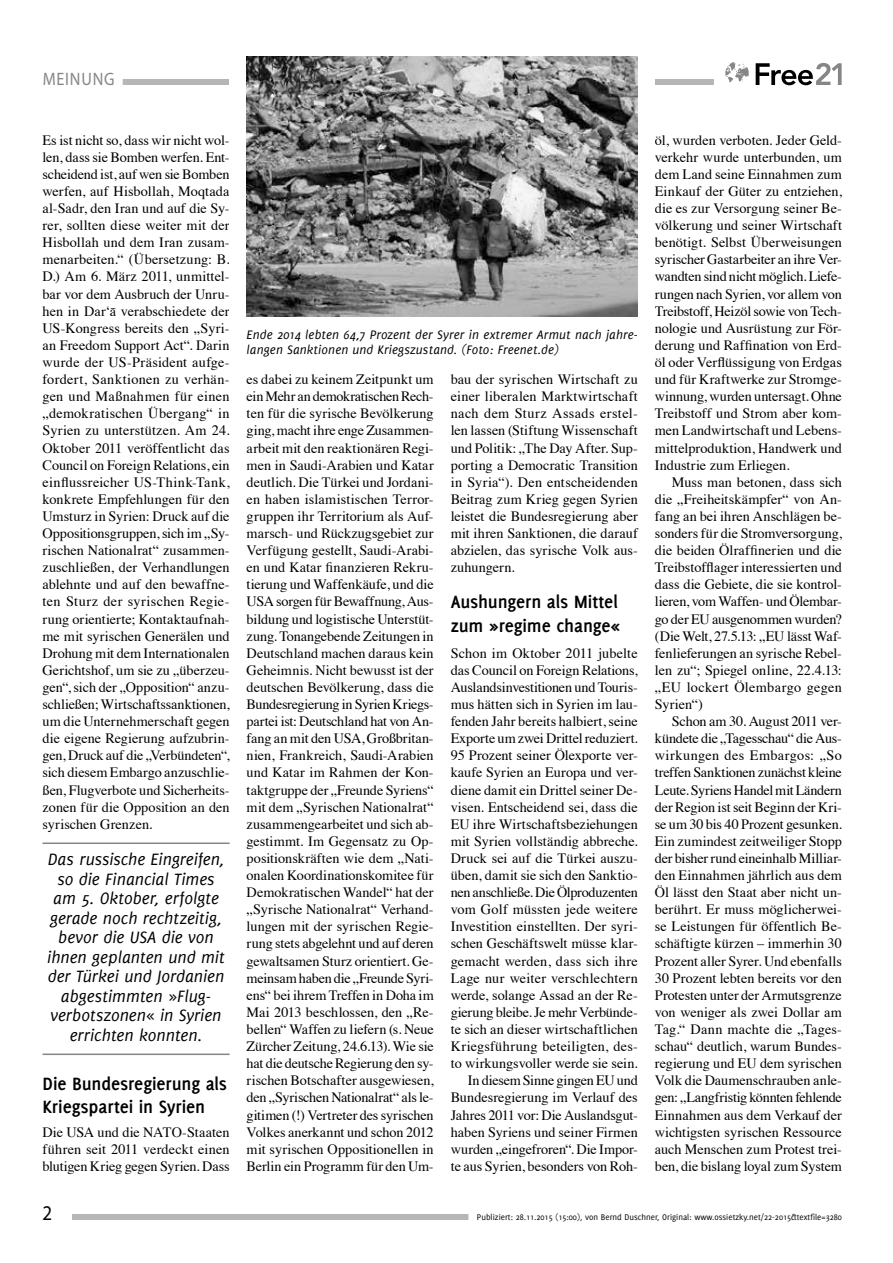
<style>
.page{position:relative;width:893px;height:1263px;background:#fff}
.page>*{position:absolute;margin:0;border:0;box-sizing:border-box;transform-origin:0 0}
.t1{font:21px "Myriad Pro";color:#000;scale:.9 1}
.t2{font:700 19.5px/23.4px "Delicious";letter-spacing:-.005em;color:#000}
.t3{font:italic 18px/19.5px "Delicious";letter-spacing:-.005em;color:#000;text-align:center}
.t4{font:18px "Myriad Pro";letter-spacing:.05em;color:#868686;scale:.9 1}
.t5{font:14.25px/17.1px "Times";color:#000;text-align:justify}
.t6{font:italic 13.5px/15px "Delicious";letter-spacing:.01em;color:#000}
.t7{font:9px "Delicious";color:#000}
</style>
<div class="page">
<div style="left:72px;top:1214px;width:766px;height:6px;background:#b6b6b6"></div>
<div style="left:43px;top:79px;width:671px;height:6px;background:#b6b6b6"></div>
<div style="left:468px;top:1212px;width:382px;height:12px;background:#fff"></div>
<hr style="left:43px;top:842px;width:187px;height:2px;background:#868686">
<hr style="left:43px;top:1053px;width:187px;height:2px;background:#868686">
<div style="left:34px;top:74px;width:89px;height:15px;background:#fff"></div>
<svg style="left:756px;top:63px;width:86px;height:22px"></svg>
<svg style="left:725px;top:62px;width:24px;height:20px"></svg>
<div style="left:230px;top:43px;width:425px;height:324px;background:#fff"></div>
<img style="left:247px;top:56px;width:391px;height:260px">
<p class="t4" style="left:43px;top:68px;width:81px">MEINUNG</p>
<p class="t5" style="left:43px;top:130px;width:189px">Es ist nicht so, dass wir nicht wol&shy;len, dass sie Bomben werfen. Ent&shy;scheidend ist, auf wen sie Bomben werfen, auf Hisbollah, Moqtada al-Sadr, den Iran und auf die Sy&shy;rer, sollten diese weiter mit der Hisbollah und dem Iran zusam&shy;menarbeiten.“ (Übersetzung: B.<br>D.) Am 6. März 2011, unmittel&shy;bar vor dem Ausbruch der Unru&shy;hen in Dar‘ā verabschiedete der US-Kongress bereits den „Syri&shy;an Freedom Support Act“. Darin wurde der US-Präsident aufge&shy;fordert, Sanktionen zu verhän&shy;gen und Maßnahmen für einen „demokratischen Übergang“ in Syrien zu unterstützen. Am 24.<br>Oktober 2011 veröffentlicht das Council on Foreign Relations, ein einflussreicher US-Think-Tank, konkrete Empfehlungen für den Umsturz in Syrien: Druck auf die Oppositionsgruppen, sich im „Sy&shy;rischen Nationalrat“ zusammen&shy;zuschließen, der Verhandlungen ablehnte und auf den bewaffne&shy;ten Sturz der syrischen Regie&shy;rung orientierte; Kontaktaufnah&shy;me mit syrischen Generälen und Drohung mit dem Internationalen Gerichtshof, um sie zu „überzeu&shy;gen“, sich der „Opposition“ anzu&shy;schließen; Wirtschaftssanktionen, um die Unternehmerschaft gegen die eigene Regierung aufzubrin&shy;gen, Druck auf die „Verbündeten“, sich diesem Embargo anzuschlie&shy;ßen, Flugverbote und Sicherheits&shy;zonen für die Opposition an den syrischen Grenzen.</p>
<p class="t3" style="left:47px;top:850px;width:179px">Das russische Eingreifen, so die Financial Times am 5. Oktober, erfolgte gerade noch rechtzeitig, bevor die USA die von ihnen geplanten und mit der Türkei und Jordanien abgestimmten »Flug&shy;verbotszonen« in Syrien errichten konnten.</p>
<h2 class="t2" style="left:43px;top:1071px;width:186px">Die Bundesregierung als<br>Kriegspartei in Syrien</h2>
<p class="t5" style="left:43px;top:1122px;width:189px">Die USA und die NATO-Staaten führen seit 2011 verdeckt einen blutigen Krieg gegen Syrien. Dass</p>
<p class="t6" style="left:247px;top:327px;width:393px">Ende 2014 lebten 64,7 Prozent der Syrer in extremer Armut nach jahre&shy;langen Sanktionen und Kriegszustand. (Foto: Freenet.de)</p>
<p class="t5" style="left:247px;top:370px;width:189px">es dabei zu keinem Zeitpunkt um ein Mehr an demokratischen Rech&shy;ten für die syrische Bevölkerung ging, macht ihre enge Zusammen&shy;arbeit mit den reaktionären Regi&shy;men in Saudi-Arabien und Katar deutlich. Die Türkei und Jordani&shy;en haben islamistischen Terror&shy;gruppen ihr Territorium als Auf&shy;marsch- und Rückzugsgebiet zur Verfügung gestellt, Saudi-Arabi&shy;en und Katar finanzieren Rekru&shy;tierung und Waffenkäufe, und die USA sorgen für Bewaffnung, Aus&shy;bildung und logistische Unterstüt&shy;zung. Tonangebende Zeitungen in Deutschland machen daraus kein Geheimnis. Nicht bewusst ist der deutschen Bevölkerung, dass die Bundesregierung in Syrien Kriegs&shy;partei ist: Deutschland hat von An&shy;fang an mit den USA, Großbritan&shy;nien, Frankreich, Saudi-Arabien und Katar im Rahmen der Kon&shy;taktgruppe der „Freunde Syriens“ mit dem „Syrischen Nationalrat“ zusammengearbeitet und sich ab&shy;gestimmt. Im Gegensatz zu Op&shy;positionskräften wie dem „Nati&shy;onalen Koordinationskomitee für Demokratischen Wandel“ hat der „Syrische Nationalrat“ Verhand&shy;lungen mit der syrischen Regie&shy;rung stets abgelehnt und auf deren gewaltsamen Sturz orientiert. Ge&shy;meinsam haben die „Freunde Syri&shy;ens“ bei ihrem Treffen in Doha im Mai 2013 beschlossen, den „Re&shy;bellen“ Waffen zu liefern (s. Neue Zürcher Zeitung, 24.6.13). Wie sie hat die deutsche Regierung den sy&shy;rischen Botschafter ausgewiesen, den „Syrischen Nationalrat“ als le&shy;gitimen (!) Vertreter des syrischen Volkes anerkannt und schon 2012 mit syrischen Oppositionellen in Berlin ein Programm für den Um-</p>
<p class="t5" style="left:451px;top:370px;width:189px">bau der syrischen Wirtschaft zu einer liberalen Marktwirtschaft nach dem Sturz Assads erstel&shy;len lassen (Stiftung Wissenschaft und Politik: „The Day After. Sup&shy;porting a Democratic Transition in Syria“). Den entscheidenden Beitrag zum Krieg gegen Syrien leistet die Bundesregierung aber mit ihren Sanktionen, die darauf abzielen, das syrische Volk aus&shy;zuhungern.</p>
<h2 class="t2" style="left:451px;top:590px;width:171px">Aushungern als Mittel zum »regime change«</h2>
<p class="t5" style="left:451px;top:643px;width:189px;text-align:right">Schon im Oktober 2011 jubelte das Council on Foreign Relations, Auslandsinvestitionen und Touris&shy;mus hätten sich in Syrien im lau&shy;fenden Jahr bereits halbiert, seine Exporte um zwei Drittel reduziert.<br>95 Prozent seiner Ölexporte ver&shy;kaufe Syrien an Europa und ver&shy;diene damit ein Drittel seiner De&shy;visen. Entscheidend sei, dass die EU ihre Wirtschaftsbeziehungen mit Syrien vollständig abbreche.<br>Druck sei auf die Türkei auszu&shy;üben, damit sie sich den Sanktio&shy;nen anschließe. Die Ölproduzenten vom Golf müssten jede weitere Investition einstellten. Der syri&shy;schen Geschäftswelt müsse klar&shy;gemacht werden, dass sich ihre Lage nur weiter verschlechtern werde, solange Assad an der Re&shy;gierung bleibe. Je mehr Verbünde&shy;te sich an dieser wirtschaftlichen Kriegsführung beteiligten, des&shy;to wirkungsvoller werde sie sein.<br>In diesem Sinne gingen EU und Bundesregierung im Verlauf des Jahres 2011 vor: Die Auslandsgut&shy;haben Syriens und seiner Firmen wurden „eingefroren“. Die Impor&shy;te aus Syrien, besonders von Roh-</p>
<p class="t5" style="left:655px;top:130px;width:189px">öl, wurden verboten. Jeder Geld&shy;verkehr wurde unterbunden, um dem Land seine Einnahmen zum Einkauf der Güter zu entziehen, die es zur Versorgung seiner Be&shy;völkerung und seiner Wirtschaft benötigt. Selbst Überweisungen syrischer Gastarbeiter an ihre Ver&shy;wandten sind nicht möglich. Liefe&shy;rungen nach Syrien, vor allem von Treibstoff, Heizöl sowie von Tech&shy;nologie und Ausrüstung zur För&shy;derung und Raffination von Erd&shy;öl oder Verflüssigung von Erdgas und für Kraftwerke zur Stromge&shy;winnung, wurden untersagt. Ohne Treibstoff und Strom aber kom&shy;men Landwirtschaft und Lebens&shy;mittelproduktion, Handwerk und Industrie zum Erliegen.</p>
<p class="t5" style="left:655px;top:472px;width:189px;text-indent:17px">Muss man betonen, dass sich die „Freiheitskämpfer“ von An&shy;fang an bei ihren Anschlägen be&shy;sonders für die Stromversorgung, die beiden Ölraffinerien und die Treibstofflager interessierten und dass die Gebiete, die sie kontrol&shy;lieren, vom Waffen- und Ölembar&shy;go der EU ausgenommen wurden? (Die Welt, 27.5.13: „EU lässt Waf&shy;fenlieferungen an syrische Rebel&shy;len zu“; Spiegel online, 22.4.13: „EU lockert Ölembargo gegen Syrien“)</p>
<p class="t5" style="left:655px;top:712px;width:189px;text-indent:17px">Schon am 30. August 2011 ver&shy;kündete die „Tagesschau“ die Aus&shy;wirkungen des Embargos: „So treffen Sanktionen zunächst kleine Leute. Syriens Handel mit Ländern der Region ist seit Beginn der Kri&shy;se um 30 bis 40 Prozent gesunken.<br>Ein zumindest zeitweiliger Stopp der bisher rund eineinhalb Milliar&shy;den Einnahmen jährlich aus dem Öl lässt den Staat aber nicht un&shy;berührt. Er muss möglicherwei&shy;se Leistungen für öffentlich Be&shy;schäftigte kürzen – immerhin 30<br>Prozent aller Syrer. Und ebenfalls 30 Prozent lebten bereits vor den Protesten unter der Armutsgrenze von weniger als zwei Dollar am Tag.“ Dann machte die „Tages&shy;schau“ deutlich, warum Bundes&shy;regierung und EU dem syrischen Volk die Daumenschrauben anle&shy;gen: „Langfristig könnten fehlende Einnahmen aus dem Verkauf der wichtigsten syrischen Ressource auch Menschen zum Protest trei&shy;ben, die bislang loyal zum System</p>
<h1 class="t1" style="left:43px;top:1200px;width:12px">2</h1>
<p class="t7" style="left:477px;top:1212px;width:366px">Publiziert: 28.11.2015 (15:00), von Bernd Duschner, Original: www.ossietzky.net/22-2015&amp;textfile=3280</p>
</div>
